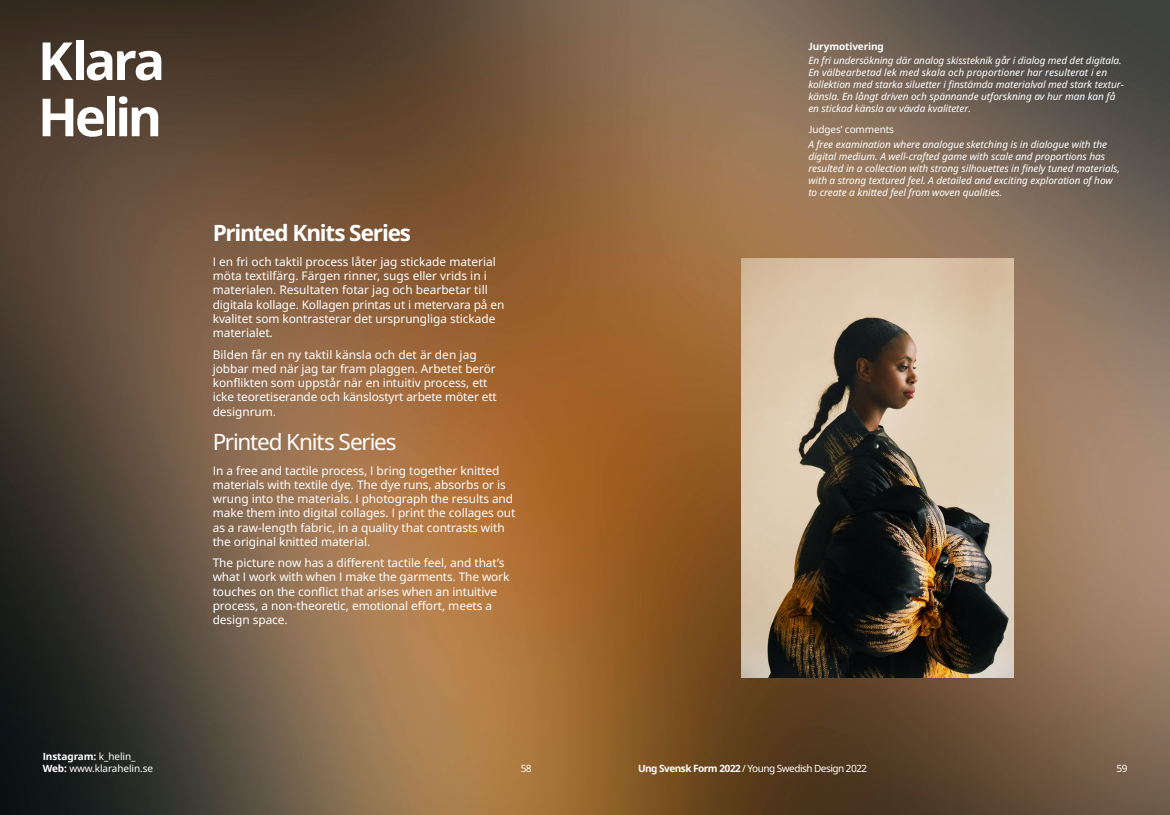
<style>
.page{position:relative;width:1170px;height:815px;background:#fff}
.page>*{position:absolute;margin:0;border:0;box-sizing:border-box;transform-origin:0 0}
.t1{font:700 52.5px/56.2px "Noto IKEA Latin";letter-spacing:-.06em;color:#fff}
.t2{font:700 22.5px "Noto IKEA Latin";letter-spacing:-.05em;color:#fff}
.t3{font:22.5px "Noto IKEA Latin";letter-spacing:-.05em;color:#fff}
.t4{font:11.88px/14.2px "Noto IKEA Latin";letter-spacing:-.005em;color:#fff}
.t5{font:italic 10px/12px "Noto IKEA Latin";letter-spacing:-.005em;color:#fff}
.t6{font:10px/12px "Noto IKEA Latin";letter-spacing:-.01em;color:#fff}
.t7{font:10px "Noto IKEA Latin";letter-spacing:-.05em;color:#fff}
.t8{font:700 10px "Noto IKEA Latin";letter-spacing:-.01em;color:#fff}
.s1{font-weight:700}
</style>
<div class="page">
<img style="left:0;top:0;width:1169px;height:815px">
<img style="left:741px;top:258px;width:272px;height:419px">
<h1 class="t1" style="left:38px;top:32px;width:129px">Klara<br>Helin</h1>
<p class="t6" style="left:43px;top:750px;width:112px"><span class="s1">Instagram:</span> k_helin_<br><span class="s1">Web:</span> www.klarahelin.se</p>
<h2 class="t2" style="left:213px;top:217px;width:200px">Printed Knits Series</h2>
<p class="t4" style="left:213px;top:254px;width:293px">I en fri och taktil process låter jag stickade material möta textilfärg. Färgen rinner, sugs eller vrids in i materialen. Resultaten fotar jag och bearbetar till digitala kollage. Kollagen printas ut i metervara på en kvalitet som kontrasterar det ursprungliga stickade materialet.</p>
<p class="t4" style="left:213px;top:347px;width:285px">Bilden får en ny taktil känsla och det är den jag jobbar med när jag tar fram plaggen. Arbetet berör konflikten som uppstår när en intuitiv process, ett icke teoretiserande och känslostyrt arbete möter ett designrum.</p>
<h2 class="t3" style="left:213px;top:426px;width:185px">Printed Knits Series</h2>
<p class="t4" style="left:213px;top:463px;width:304px">In a free and tactile process, I bring together knitted materials with textile dye. The dye runs, absorbs or is wrung into the materials. I photograph the results and make them into digital collages. I print the collages out as a raw-length fabric, in a quality that contrasts with the original knitted material.</p>
<p class="t4" style="left:213px;top:555px;width:298px">The picture now has a different tactile feel, and that’s what I work with when I make the garments. The work touches on the conflict that arises when an intuitive process, a non-theoretic, emotional effort, meets a design space.</p>
<p class="t8" style="left:808px;top:39px;width:77px">Jurymotivering</p>
<p class="t5" style="left:808px;top:54px;width:316px">En fri undersökning där analog skissteknik går i dialog med det digitala.<br>En välbearbetad lek med skala och proportioner har resulterat i en kollektion med starka siluetter i finstämda materialval med stark textur&shy;känsla. En långt driven och spännande utforskning av hur man kan få en stickad känsla av vävda kvaliteter.</p>
<p class="t6" style="left:808px;top:123px;width:87px">Judges’ comments</p>
<p class="t5" style="left:808px;top:138px;width:313px">A free examination where analogue sketching is in dialogue with the digital medium. A well-crafted game with scale and proportions has resulted in a collection with strong silhouettes in finely tuned materials, with a strong textured feel. A detailed and exciting exploration of how to create a knitted feel from woven qualities.</p>
<p class="t6" style="left:520px;top:762px;width:13px">58</p>
<p class="t7" style="left:638px;top:762px;width:230px"><span class="s1">Ung Svensk Form 2022</span> / Young Swedish Design 2022</p>
<p class="t6" style="left:1116px;top:762px;width:12px">59</p>
</div>
